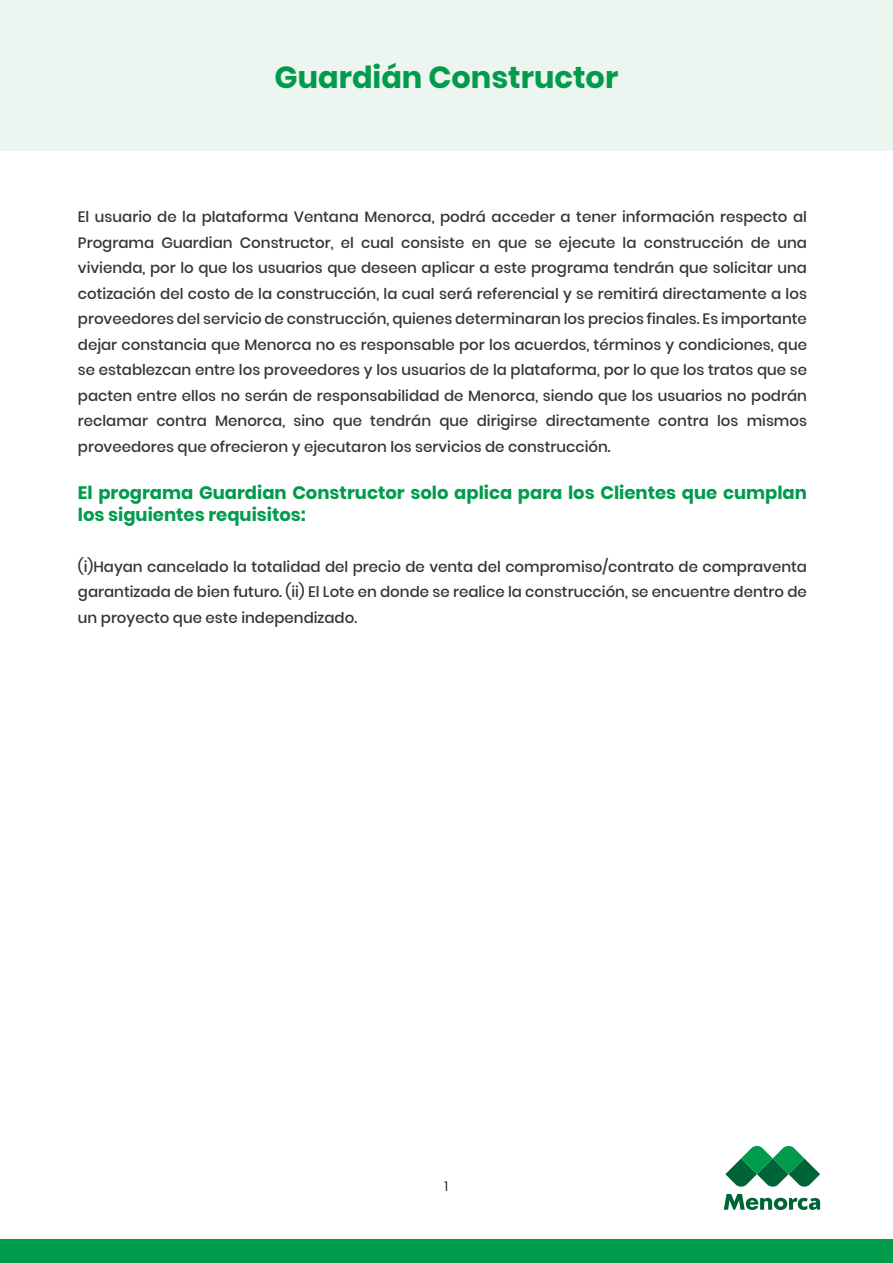
<style>
.page{position:relative;width:893px;height:1263px;background:#fff}
.page>*{position:absolute;margin:0;border:0;box-sizing:border-box;transform-origin:0 0}
.t1{font:700 30.3px "Poppins";color:#009c4b}
.t2{font:700 18px/21.6px "Poppins";color:#009c4b}
.t3{font:500 15px/25.5px "Poppins";color:#333739;text-align:justify}
.t4{font:300 13.5px "Poppins";color:#000001}
</style>
<div class="page">
<svg style="left:725px;top:1146px;width:95px;height:41px"></svg>
<svg style="left:724px;top:1194px;width:96px;height:16px"></svg>
<div style="left:0;top:1239px;width:893px;height:24px;background:#009c4b"></div>
<div style="left:0;top:0;width:893px;height:151px;background:#edf5f0"></div>
<h1 class="t1" style="left:275px;top:59px;width:345px">Guardián Constructor</h1>
<p class="t3" style="left:78px;top:204px;width:731px">El usuario de la plataforma Ventana Menorca, podrá acceder a tener información respecto al Programa Guardian Constructor, el cual consiste en que se ejecute la construcción de una vivienda, por lo que los usuarios que deseen aplicar a este programa tendrán que solicitar una cotización del costo de la construcción, la cual será referencial y se remitirá directamente a los proveedores del servicio de construcción, quienes determinaran los precios finales. Es importante dejar constancia que Menorca no es responsable por los acuerdos, términos y condiciones, que se establezcan entre los proveedores y los usuarios de la plataforma, por lo que los tratos que se pacten entre ellos no serán de responsabilidad de Menorca, siendo que los usuarios no podrán reclamar contra Menorca, sino que tendrán que dirigirse directamente contra los mismos proveedores que ofrecieron y ejecutaron los servicios de construcción.</p>
<p class="t2" style="left:78px;top:482px;width:731px">El programa Guardian Constructor solo aplica para los Clientes que cumplan los siguientes requisitos:</p>
<p class="t3" style="left:78px;top:554px;width:731px">(i)Hayan cancelado la totalidad del precio de venta del compromiso/contrato de compraventa garantizada de bien futuro. (ii) El Lote en donde se realice la construcción, se encuentre dentro de un proyecto que este independizado.</p>
<p class="t4" style="left:444px;top:1178px;width:5px">1</p>
</div>
